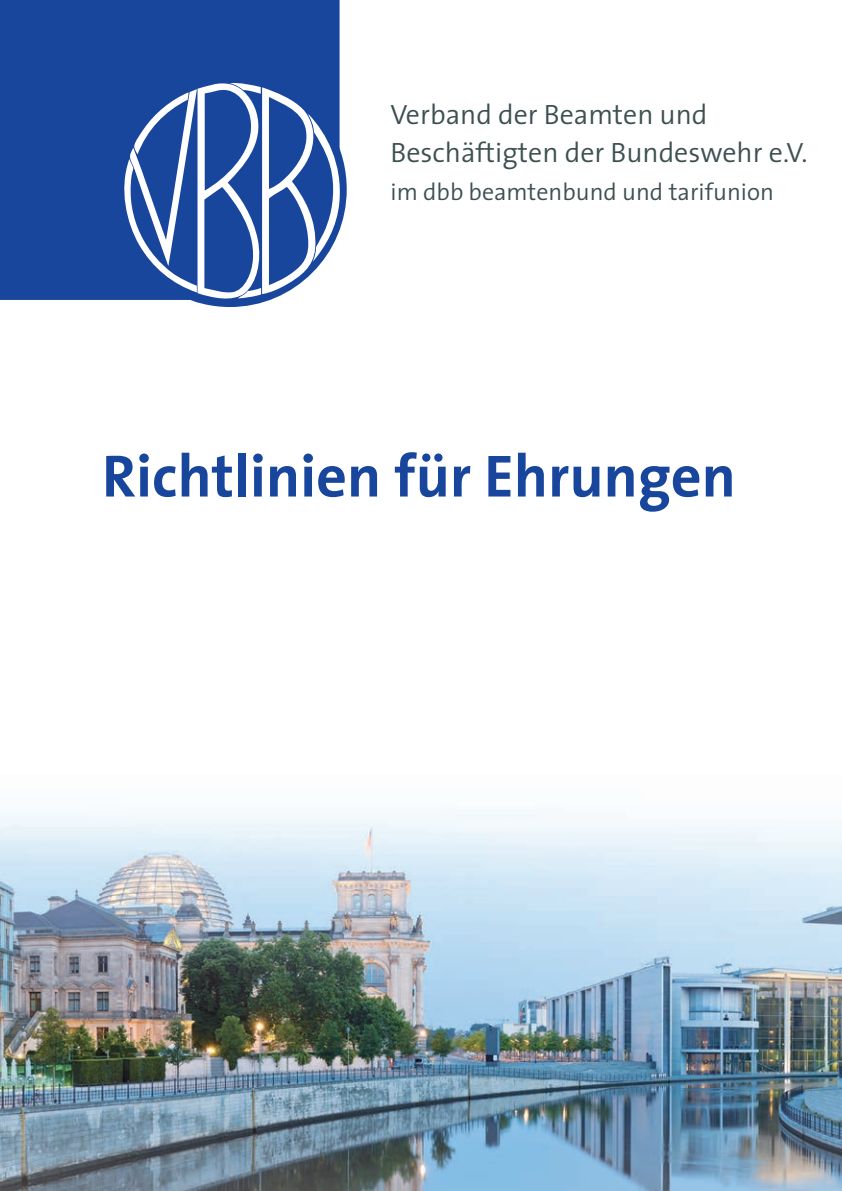
<style>
.page{position:relative;width:842px;height:1191px;background:#fff}
.page>*{position:absolute;margin:0;border:0;box-sizing:border-box;transform-origin:0 0}
.t1{font:700 60px "The Sans";color:#18469d}
.t2{font:300 28px/38px "The Sans";color:#3d4f51}
.t3{font:300 24px "The Sans";color:#3d4f51}
</style>
<div class="page">
<div style="left:0;top:0;width:339px;height:300px;background:#18469d"></div>
<img style="left:0;top:811px;width:842px;height:379px">
<svg style="left:113px;top:72px;width:234px;height:235px;fill:#18469d"></svg>
<svg style="left:124px;top:83px;width:216px;height:215px"></svg>
<p class="t2" style="left:390px;top:95px;width:418px">Verband der Beamten und<br>Beschäftigten der Bundeswehr e.V.</p>
<p class="t3" style="left:390px;top:172px;width:385px">im dbb beamtenbund und tarifunion</p>
<h1 class="t1" style="left:102px;top:426px;width:635px">Richtlinien für Ehrungen</h1>
</div>
